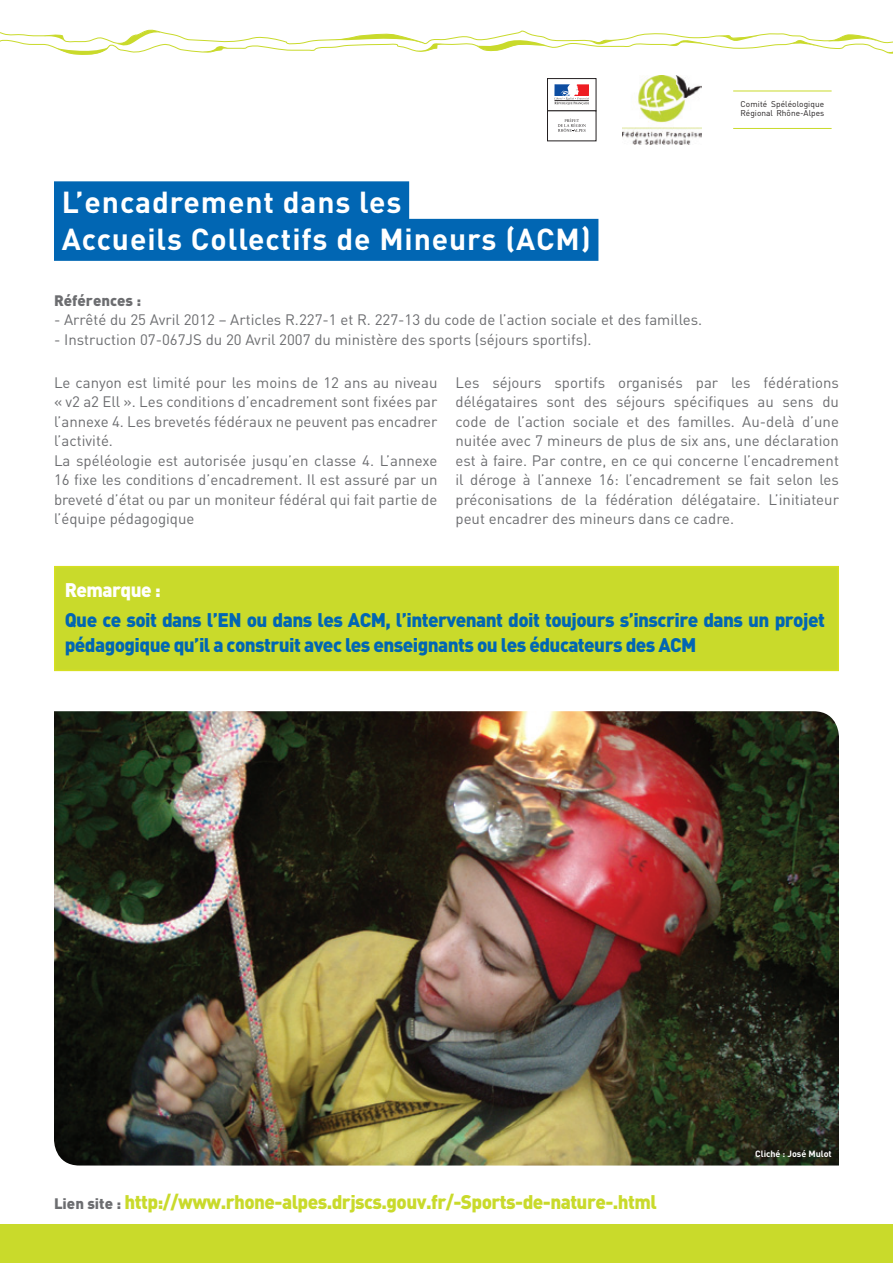
<style>
.page{position:relative;width:893px;height:1263px;background:#fff}
.page>*{position:absolute;margin:0;border:0;box-sizing:border-box;transform-origin:0 0}
.t1{font:700 30px "DIN";letter-spacing:.03em;color:#fff}
.t2{font:19.5px/25.5px "DIN Black Euro";letter-spacing:-.03em;color:#0166b3}
.t3{font:19.5px "DIN Black Euro";letter-spacing:-.03em;color:#c9da2b}
.t4{font:19.5px "DIN Black Euro";letter-spacing:-.03em;color:#fff}
.t5{font:15px/19.5px "DIN";color:#6c6d70;text-align:justify}
.t6{font:15px "DIN Black Euro";color:#6c6d70}
.t7{font:700 9px "DIN";color:#fff}
.t8{font:8.4px/9.3px "DIN";letter-spacing:.005em;color:#231f20}
.s1{font-size:15px;color:#6c6d70}
</style>
<div class="page">
<div style="left:54px;top:181px;width:355px;height:42px;background:#0166b3"></div>
<div style="left:54px;top:219px;width:544px;height:42px;background:#0166b3"></div>
<div style="left:0;top:1225px;width:893px;height:38px;background:#c9da2b"></div>
<svg style="left:0;top:29px;width:893px;height:26px"></svg>
<img style="left:54px;top:711px;width:785px;height:454px">
<div style="left:54px;top:566px;width:785px;height:105px;background:#c9da2b;border:2px solid #d6df21"></div>
<svg style="left:733px;top:90px;width:99px;height:1px"></svg>
<hr style="left:733px;top:91px;width:99px;height:1px;background:#c9da2b">
<hr style="left:733px;top:128px;width:99px;height:1px;background:#c9da2b">
<svg style="left:633px;top:75px;width:69px;height:70px"></svg>
<img style="left:622px;top:76px;width:79px;height:68px">
<div style="left:547px;top:78px;width:49px;height:33px;border:1px solid #231f20"></div>
<svg style="left:558px;top:118px;width:28px;height:14px"></svg>
<svg style="left:554px;top:84px;width:35px;height:21px"></svg>
<p class="t1" style="left:62px;top:182px;width:341px">L’encadrement dans les</p>
<p class="t1" style="left:62px;top:220px;width:530px">Accueils Collectifs de Mineurs (ACM)</p>
<p class="t8" style="left:740px;top:99px;width:85px">Comité Spéléologique<br>Régional Rhône-Alpes</p>
<p class="t6" style="left:54px;top:290px;width:89px">Références :</p>
<p class="t5" style="left:54px;top:310px;width:650px">- Arrêté du 25 Avril 2012 – Articles R.227-1 et R. 227-13 du code de l’action sociale et des familles.</p>
<p class="t5" style="left:54px;top:329px;width:539px">- Instruction 07-067JS du 20 Avril 2007 du ministère des sports (séjours sportifs).</p>
<p class="t5" style="left:54px;top:372px;width:385px">Le canyon est limité pour les moins de 12 ans au niveau « v2 a2 Ell ». Les conditions d’encadrement sont fixées par l’annexe 4. Les brevetés fédéraux ne peuvent pas encadrer l’activité.</p>
<p class="t5" style="left:54px;top:450px;width:385px">La spéléologie est autorisée jusqu’en classe 4. L’annexe 16 fixe les conditions d’encadrement. Il est assuré par un breveté d’état ou par un moniteur fédéral qui fait partie de l’équipe pédagogique</p>
<p class="t5" style="left:455px;top:372px;width:385px">Les séjours sportifs organisés par les fédérations délégataires sont des séjours spécifiques au sens du code de l’action sociale et des familles. Au-delà d’une nuitée avec 7 mineurs de plus de six ans, une déclaration est à faire. Par contre, en ce qui concerne l’encadrement il déroge à l’annexe 16: l’encadrement se fait selon les préconisations de la fédération délégataire. L’initiateur peut encadrer des mineurs dans ce cadre.</p>
<p class="t4" style="left:65px;top:577px;width:97px">Remarque :</p>
<p class="t2" style="left:65px;top:606px;width:762px">Que ce soit dans l’EN ou dans les ACM, l’intervenant doit toujours s’inscrire dans un projet pédagogique qu’il a construit avec les enseignants ou les éducateurs des ACM</p>
<p class="t3" style="left:54px;top:1189px;width:604px"><span class="s1">Lien site :</span> http://www.rhone-alpes.drjscs.gouv.fr/-Sports-de-nature-.html</p>
<p class="t7" style="left:755px;top:1148px;width:78px">Cliché : José Mulot</p>
</div>
